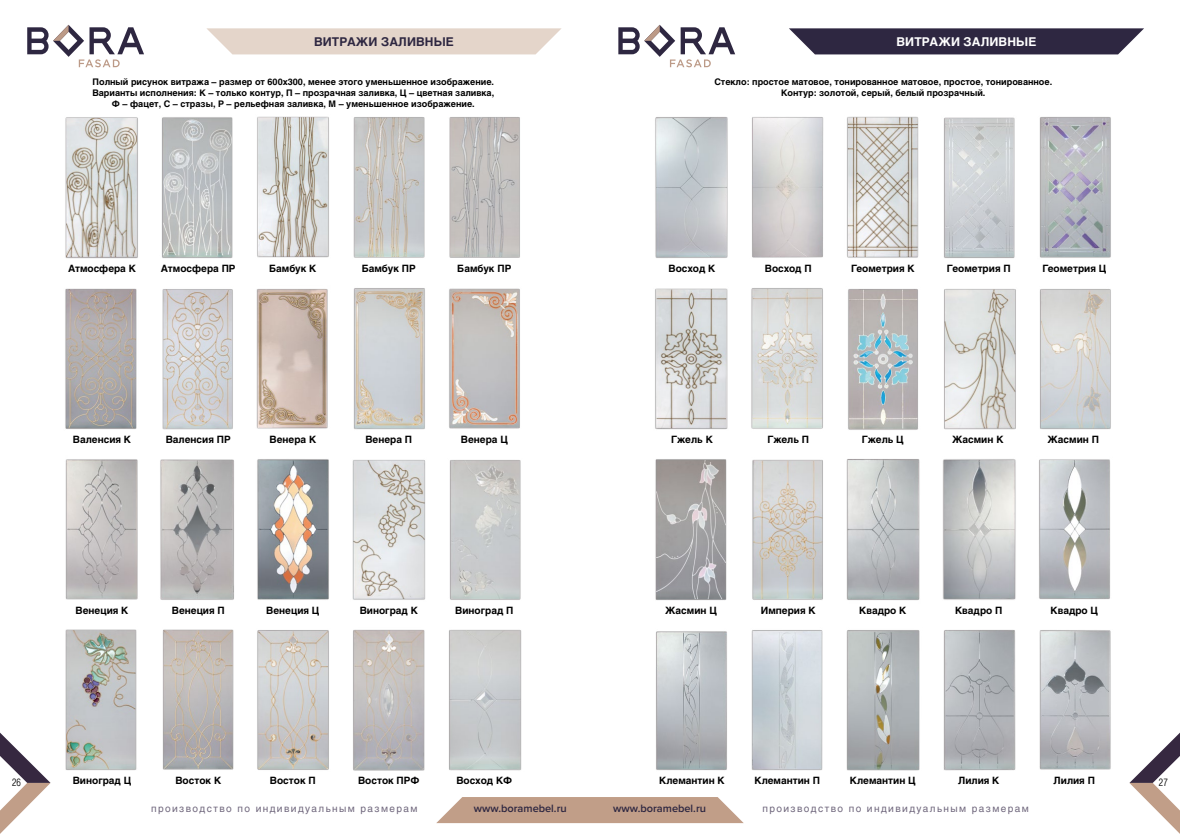
<style>
.page{position:relative;width:1180px;height:834px;background:#fff}
.page>*{position:absolute;margin:0;border:0;box-sizing:border-box;transform-origin:0 0}
.t1{font:700 12px "Helios C";letter-spacing:.01em;color:#2e2741}
.t2{font:700 12px "Helios C";letter-spacing:.01em;color:#fff}
.t3{font:600 11px "Proxima Nova";color:#2e2741}
.t4{font:700 10px "Helios C";color:#000}
.t5{font:10px "Helios C";letter-spacing:.14em;color:#6f667c}
.t6{font:300 10px "Helios Cond";color:#000}
.t7{font:700 9px/10.8px "Helios C";color:#000;text-align:center}
</style>
<div class="page">
<svg style="left:436px;top:797px;width:307px;height:26px;background:#c6a692"></svg>
<svg style="left:27px;top:25px;width:117px;height:42px"></svg>
<svg style="left:618px;top:25px;width:117px;height:42px"></svg>
<svg style="left:0;top:732px;width:51px;height:101px"></svg>
<svg style="left:1129px;top:733px;width:50px;height:100px"></svg>
<svg style="left:207px;top:28px;width:354px;height:26px;background:#e6d8ce"></svg>
<svg style="left:789px;top:28px;width:354px;height:26px;background:#3f3850"></svg>
<img style="left:65px;top:117px;width:73px;height:142px">
<img style="left:162px;top:117px;width:71px;height:141px">
<img style="left:353px;top:117px;width:72px;height:141px">
<img style="left:257px;top:116px;width:72px;height:142px">
<img style="left:449px;top:117px;width:71px;height:140px">
<img style="left:65px;top:288px;width:72px;height:141px">
<img style="left:162px;top:289px;width:71px;height:141px">
<img style="left:256px;top:289px;width:72px;height:140px">
<img style="left:353px;top:288px;width:72px;height:142px">
<img style="left:449px;top:288px;width:71px;height:141px">
<img style="left:65px;top:459px;width:73px;height:141px">
<img style="left:160px;top:459px;width:74px;height:141px">
<img style="left:257px;top:459px;width:72px;height:141px">
<img style="left:352px;top:460px;width:74px;height:140px">
<img style="left:449px;top:460px;width:72px;height:140px">
<img style="left:65px;top:629px;width:72px;height:141px">
<img style="left:162px;top:629px;width:72px;height:141px">
<img style="left:257px;top:630px;width:72px;height:140px">
<img style="left:353px;top:629px;width:72px;height:142px">
<img style="left:449px;top:630px;width:73px;height:141px">
<img style="left:655px;top:117px;width:73px;height:141px">
<img style="left:752px;top:117px;width:72px;height:141px">
<img style="left:847px;top:116px;width:72px;height:142px">
<img style="left:944px;top:117px;width:71px;height:141px">
<img style="left:1039px;top:117px;width:72px;height:141px">
<img style="left:655px;top:288px;width:73px;height:142px">
<img style="left:751px;top:288px;width:72px;height:141px">
<img style="left:848px;top:289px;width:70px;height:141px">
<img style="left:944px;top:289px;width:72px;height:140px">
<img style="left:1040px;top:289px;width:71px;height:141px">
<img style="left:655px;top:459px;width:72px;height:141px">
<img style="left:752px;top:459px;width:71px;height:141px">
<img style="left:846px;top:459px;width:74px;height:141px">
<img style="left:943px;top:459px;width:73px;height:141px">
<img style="left:1039px;top:459px;width:71px;height:140px">
<img style="left:656px;top:631px;width:71px;height:140px">
<img style="left:751px;top:630px;width:72px;height:141px">
<img style="left:846px;top:630px;width:74px;height:141px">
<img style="left:943px;top:630px;width:73px;height:141px">
<img style="left:1039px;top:630px;width:72px;height:140px">
<p class="t1" style="left:314px;top:35px;width:141px">ВИТРАЖИ ЗАЛИВНЫЕ</p>
<p class="t2" style="left:896px;top:35px;width:141px">ВИТРАЖИ ЗАЛИВНЫЕ</p>
<p class="t7" style="left:92px;top:77px;width:403px">Полный рисунок витража – размер от 600x300, менее этого уменьшенное изображение.<br>Варианты исполнения: К – только контур, П – прозрачная заливка, Ц – цветная заливка,<br>Ф – фацет, С – стразы, Р – рельефная заливка, М – уменьшенное изображение.</p>
<p class="t7" style="left:714px;top:77px;width:339px">Стекло: простое матовое, тонированное матовое, простое, тонированное.<br>Контур: золотой, серый, белый прозрачный.</p>
<p class="t4" style="left:68px;top:262px;width:69px">Атмосфера К</p>
<p class="t4" style="left:161px;top:262px;width:76px">Атмосфера ПР</p>
<p class="t4" style="left:269px;top:262px;width:49px">Бамбук К</p>
<p class="t4" style="left:362px;top:262px;width:56px">Бамбук ПР</p>
<p class="t4" style="left:457px;top:262px;width:56px">Бамбук ПР</p>
<p class="t4" style="left:668px;top:262px;width:48px">Восход К</p>
<p class="t4" style="left:764px;top:262px;width:48px">Восход П</p>
<p class="t4" style="left:850px;top:262px;width:65px">Геометрия К</p>
<p class="t4" style="left:946px;top:262px;width:65px">Геометрия П</p>
<p class="t4" style="left:1042px;top:262px;width:65px">Геометрия Ц</p>
<p class="t4" style="left:73px;top:433px;width:60px">Валенсия К</p>
<p class="t4" style="left:166px;top:433px;width:66px">Валенсия ПР</p>
<p class="t4" style="left:269px;top:433px;width:48px">Венера К</p>
<p class="t4" style="left:365px;top:433px;width:48px">Венера П</p>
<p class="t4" style="left:461px;top:433px;width:48px">Венера Ц</p>
<p class="t4" style="left:671px;top:433px;width:43px">Гжель К</p>
<p class="t4" style="left:767px;top:433px;width:43px">Гжель П</p>
<p class="t4" style="left:861px;top:433px;width:43px">Гжель Ц</p>
<p class="t4" style="left:951px;top:433px;width:53px">Жасмин К</p>
<p class="t4" style="left:1047px;top:433px;width:53px">Жасмин П</p>
<p class="t4" style="left:76px;top:604px;width:54px">Венеция К</p>
<p class="t4" style="left:172px;top:604px;width:54px">Венеция П</p>
<p class="t4" style="left:266px;top:604px;width:55px">Венеция Ц</p>
<p class="t4" style="left:359px;top:604px;width:60px">Виноград К</p>
<p class="t4" style="left:455px;top:604px;width:60px">Виноград П</p>
<p class="t4" style="left:665px;top:604px;width:53px">Жасмин Ц</p>
<p class="t4" style="left:760px;top:604px;width:56px">Империя К</p>
<p class="t4" style="left:859px;top:604px;width:49px">Квадро К</p>
<p class="t4" style="left:955px;top:604px;width:49px">Квадро П</p>
<p class="t4" style="left:1050px;top:604px;width:49px">Квадро Ц</p>
<p class="t4" style="left:73px;top:774px;width:60px">Виноград Ц</p>
<p class="t4" style="left:175px;top:774px;width:47px">Восток К</p>
<p class="t4" style="left:270px;top:774px;width:47px">Восток П</p>
<p class="t4" style="left:358px;top:774px;width:63px">Восток ПРФ</p>
<p class="t4" style="left:456px;top:774px;width:57px">Восход КФ</p>
<p class="t4" style="left:659px;top:774px;width:67px">Клемантин К</p>
<p class="t4" style="left:754px;top:774px;width:67px">Клемантин П</p>
<p class="t4" style="left:849px;top:774px;width:67px">Клемантин Ц</p>
<p class="t4" style="left:958px;top:774px;width:43px">Лилия К</p>
<p class="t4" style="left:1053px;top:774px;width:43px">Лилия П</p>
<p class="t6" style="left:12px;top:777px;width:10px">26</p>
<p class="t6" style="left:1158px;top:777px;width:10px">27</p>
<p class="t5" style="left:151px;top:801px;width:268px">производство по индивидуальным размерам</p>
<p class="t3" style="left:474px;top:802px;width:94px">www.boramebel.ru</p>
<p class="t3" style="left:613px;top:802px;width:94px">www.boramebel.ru</p>
<p class="t5" style="left:762px;top:801px;width:268px">производство по индивидуальным размерам</p>
</div>
